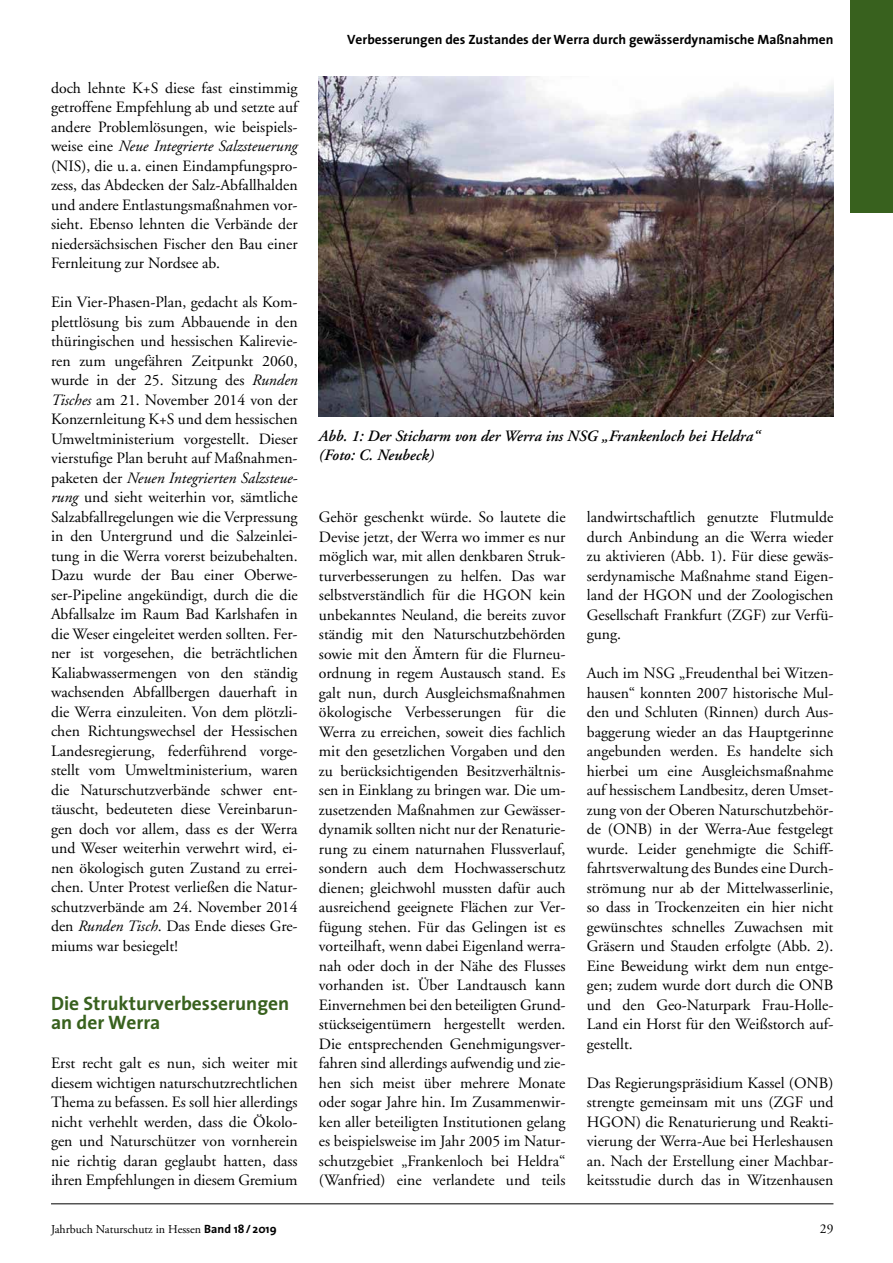
<style>
.page{position:relative;width:893px;height:1263px;background:#fff}
.page>*{position:absolute;margin:0;border:0;box-sizing:border-box;transform-origin:0 0}
.t1{font:700 19.5px/19.5px "The Sans";color:#38611e}
.t2{font:15.75px/19.5px "Adobe Garamond";color:#000;text-align:justify}
.t3{font:italic 600 15.75px/19.5px "Adobe Garamond";color:#000}
.t4{font:700 13.5px "The Sans";color:#000}
.t5{font:13.5px "Adobe Garamond";color:#000}
.t6{font:12px "Adobe Garamond";color:#000}
.s1{font-style:italic}
.s2{font-family:"The Sans";font-weight:700}
</style>
<div class="page">
<hr style="left:51px;top:1203px;width:782px;height:1px;background:#000">
<div style="left:850px;top:0;width:43px;height:213px;background:#38611e"></div>
<img style="left:319px;top:77px;width:514px;height:340px">
<p class="t2" style="left:51px;top:79px;width:248px">doch lehnte K+S diese fast einstimmig getroffene Empfehlung ab und setzte auf andere Problemlösungen, wie beispiels&shy;weise eine <span class="s1">Neue Integrierte Salzsteuerung </span>(NIS), die u. a. einen Eindampfungspro&shy;zess, das Abdecken der Salz-Abfallhalden und andere Entlastungsmaßnahmen vor&shy;sieht. Ebenso lehnten die Verbände der niedersächsischen Fischer den Bau einer Fernleitung zur Nordsee ab.</p>
<p class="t2" style="left:51px;top:293px;width:248px">Ein Vier-Phasen-Plan, gedacht als Kom&shy;plettlösung bis zum Abbauende in den thüringischen und hessischen Kalirevie&shy;ren zum ungefähren Zeitpunkt 2060, wurde in der 25. Sitzung des <span class="s1">Runden Tisches</span> am 21. November 2014 von der Konzernleitung K+S und dem hessischen Umweltministerium vorgestellt. Dieser vierstufige Plan beruht auf Maßnahmen&shy;paketen der <span class="s1">Neuen Integrierten Salzsteue&shy;rung</span> und sieht weiterhin vor, sämtliche Salzabfallregelungen wie die Verpressung in den Untergrund und die Salzeinlei&shy;tung in die Werra vorerst beizubehalten.<br>Dazu wurde der Bau einer Oberwe&shy;ser-Pipeline angekündigt, durch die die Abfallsalze im Raum Bad Karlshafen in die Weser eingeleitet werden sollten. Fer&shy;ner ist vorgesehen, die beträchtlichen Kaliabwassermengen von den ständig wachsenden Abfallbergen dauerhaft in die Werra einzuleiten. Von dem plötzli&shy;chen Richtungswechsel der Hessischen Landesregierung, federführend vorge&shy;stellt vom Umweltministerium, waren die Naturschutzverbände schwer ent&shy;täuscht, bedeuteten diese Vereinbarun&shy;gen doch vor allem, dass es der Werra und Weser weiterhin verwehrt wird, ei&shy;nen ökologisch guten Zustand zu errei&shy;chen. Unter Protest verließen die Natur&shy;schutzverbände am 24. November 2014 den <span class="s1">Runden Tisch</span>. Das Ende dieses Gre&shy;miums war besiegelt!</p>
<p class="t1" style="left:51px;top:993px;width:240px">Die Strukturverbesserungen an der Werra</p>
<p class="t2" style="left:51px;top:1054px;width:248px">Erst recht galt es nun, sich weiter mit diesem wichtigen naturschutzrechtlichen Thema zu befassen. Es soll hier allerdings nicht verhehlt werden, dass die Ökolo&shy;gen und Naturschützer von vornherein nie richtig daran geglaubt hatten, dass ihren Empfehlungen in diesem Gremium</p>
<p class="t4" style="left:347px;top:28px;width:488px">Verbesserungen des Zustandes der Werra durch gewässerdynamische Maßnahmen</p>
<p class="t3" style="left:319px;top:426px;width:443px">Abb. 1: Der Sticharm von der Werra ins NSG „Frankenloch bei Heldra“ (Foto: C. Neubeck)</p>
<p class="t2" style="left:319px;top:508px;width:248px">Gehör geschenkt würde. So lautete die Devise jetzt, der Werra wo immer es nur möglich war, mit allen denkbaren Struk&shy;turverbesserungen zu helfen. Das war selbstverständlich für die HGON kein unbekanntes Neuland, die bereits zuvor ständig mit den Naturschutzbehörden sowie mit den Ämtern für die Flurneu&shy;ordnung in regem Austausch stand. Es galt nun, durch Ausgleichsmaßnahmen ökologische Verbesserungen für die Werra zu erreichen, soweit dies fachlich mit den gesetzlichen Vorgaben und den zu berücksichtigenden Besitzverhältnis&shy;sen in Einklang zu bringen war. Die um&shy;zusetzenden Maßnahmen zur Gewässer&shy;dynamik sollten nicht nur der Renaturie&shy;rung zu einem naturnahen Flussverlauf, sondern auch dem Hochwasserschutz dienen; gleichwohl mussten dafür auch ausreichend geeignete Flächen zur Ver&shy;fügung stehen. Für das Gelingen ist es vorteilhaft, wenn dabei Eigenland werra&shy;nah oder doch in der Nähe des Flusses vorhanden ist. Über Landtausch kann Einvernehmen bei den beteiligten Grund&shy;stückseigentümern hergestellt werden.<br>Die entsprechenden Genehmigungsver&shy;fahren sind allerdings aufwendig und zie&shy;hen sich meist über mehrere Monate oder sogar Jahre hin. Im Zusammenwir&shy;ken aller beteiligten Institutionen gelang es beispielsweise im Jahr 2005 im Natur&shy;schutzgebiet „Frankenloch bei Heldra“ (Wanfried) eine verlandete und teils</p>
<p class="t2" style="left:587px;top:508px;width:248px">landwirtschaftlich genutzte Flutmulde durch Anbindung an die Werra wieder zu aktivieren (Abb. 1). Für diese gewäs&shy;serdynamische Maßnahme stand Eigen&shy;land der HGON und der Zoologischen Gesellschaft Frankfurt (ZGF) zur Verfü&shy;gung.</p>
<p class="t2" style="left:587px;top:664px;width:248px">Auch im NSG „Freudenthal bei Witzen&shy;hausen“ konnten 2007 historische Mul&shy;den und Schluten (Rinnen) durch Aus&shy;baggerung wieder an das Hauptgerinne angebunden werden. Es handelte sich hierbei um eine Ausgleichsmaßnahme auf hessischem Landbesitz, deren Umset&shy;zung von der Oberen Naturschutzbehör&shy;de (ONB) in der Werra-Aue festgelegt wurde. Leider genehmigte die Schiff&shy;fahrtsverwaltung des Bundes eine Durch&shy;strömung nur ab der Mittelwasserlinie, so dass in Trockenzeiten ein hier nicht gewünschtes schnelles Zuwachsen mit Gräsern und Stauden erfolgte (Abb. 2).<br>Eine Beweidung wirkt dem nun entge&shy;gen; zudem wurde dort durch die ONB und den Geo-Naturpark Frau-Holle-Land ein Horst für den Weißstorch auf&shy;gestellt.</p>
<p class="t2" style="left:587px;top:1073px;width:248px">Das Regierungspräsidium Kassel (ONB) strengte gemeinsam mit uns (ZGF und HGON) die Renaturierung und Reakti&shy;vierung der Werra-Aue bei Herleshausen an. Nach der Erstellung einer Machbar&shy;keitsstudie durch das in Witzenhausen</p>
<p class="t6" style="left:51px;top:1223px;width:227px">Jahrbuch Naturschutz in Hessen <span class="s2">Band 18/ 2019</span></p>
<p class="t5" style="left:820px;top:1222px;width:15px">29</p>
</div>
